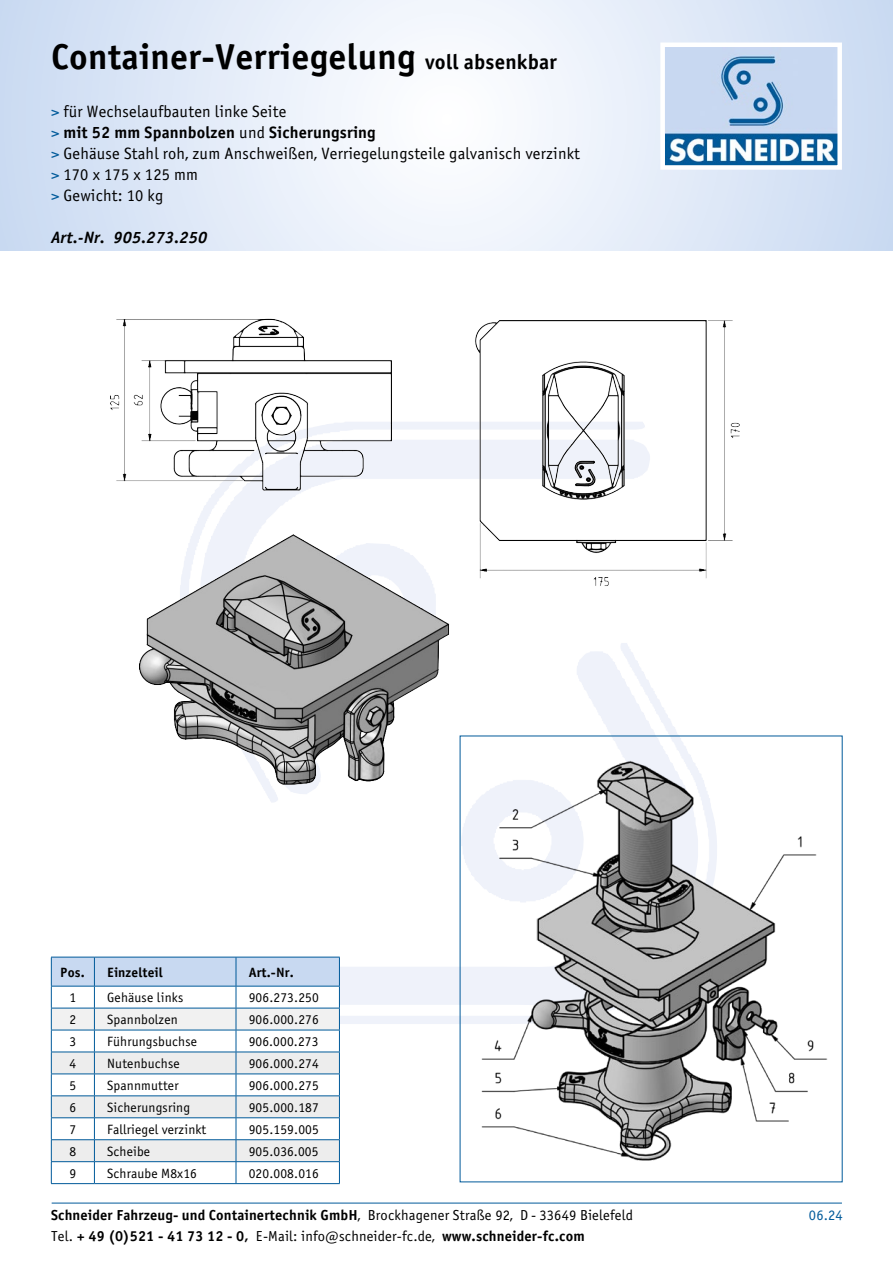
<style>
.page{position:relative;width:893px;height:1263px;background:#fff}
.page>*{position:absolute;margin:0;border:0;box-sizing:border-box;transform-origin:0 0}
.t1{font:36px "Officina Sans Bold ITC";letter-spacing:.01em;color:#000}
.t2{font:16.5px/21px "Officina Sans Book ITC";letter-spacing:.01em;color:#000}
.t3{font:16.5px "Officina Sans Bold ITC";letter-spacing:.01em;color:#000}
.t4{font:italic 16.5px "Officina Sans Bold ITC";letter-spacing:.01em;color:#000}
.t5{font:14.55px "Officina Sans Bold ITC";letter-spacing:.01em;color:#000}
.t6{font:14.55px "Officina Sans Book ITC";color:#005a9a}
.t7{font:13.5px "Officina Sans Book ITC";letter-spacing:.01em;color:#000}
.t8{font:13.5px "Officina Sans Bold ITC";letter-spacing:.01em;color:#000}
.s1{font-size:21px}
.s2{color:#005a9a}
.s3{font-family:"Officina Sans Book ITC";color:#005a9a}
.s4{font-family:"Officina Sans Book ITC"}
</style>
<div class="page">
<svg style="left:0;top:0;width:893px;height:251px"></svg>
<img style="left:665px;top:48px;width:172px;height:117px">
<div style="left:660px;top:43px;width:182px;height:127px;border:4px solid #fff"></div>
<hr style="left:52px;top:1203px;width:790px;height:1px;background:#005a9a">
<img style="left:462px;top:843px;width:366px;height:318px">
<img style="left:110px;top:318px;width:716px;height:525px">
<hr style="left:51px;top:1183px;width:43px;height:1px;background:#005a9a">
<hr style="left:94px;top:1183px;width:142px;height:1px;background:#005a9a">
<svg style="left:51px;top:957px;width:289px;height:226px"></svg>
<hr style="left:236px;top:1183px;width:104px;height:1px;background:#005a9a">
<h1 class="t1" style="left:51px;top:34px;width:507px">Container-Verriegelung <span class="s1">voll absenkbar</span></h1>
<p class="t2" style="left:51px;top:101px;width:237px"><span class="s2">&gt;</span> für Wechselaufbauten linke Seite</p>
<p class="t3" style="left:51px;top:122px;width:326px"><span class="s3">&gt;</span> mit 52 mm Spannbolzen <span class="s4">und</span> Sicherungsring</p>
<p class="t2" style="left:51px;top:143px;width:531px"><span class="s2">&gt;</span> Gehäuse Stahl roh, zum Anschweißen, Verriegelungsteile galvanisch verzinkt <span class="s2">&gt;</span> 170 x 175 x 125 mm<br><span class="s2">&gt;</span> Gewicht: 10 kg</p>
<p class="t4" style="left:51px;top:227px;width:158px">Art.-Nr. 905.273.250</p>
<p class="t8" style="left:60px;top:963px;width:26px">Pos.</p>
<p class="t8" style="left:107px;top:963px;width:57px">Einzelteil</p>
<p class="t8" style="left:249px;top:963px;width:46px">Art.-Nr.</p>
<p class="t7" style="left:69px;top:990px;width:8px">1</p>
<p class="t7" style="left:107px;top:990px;width:78px">Gehäuse links</p>
<p class="t7" style="left:249px;top:990px;width:72px">906.273.250</p>
<p class="t7" style="left:69px;top:1012px;width:8px">2</p>
<p class="t7" style="left:107px;top:1012px;width:72px">Spannbolzen</p>
<p class="t7" style="left:249px;top:1012px;width:72px">906.000.276</p>
<p class="t7" style="left:69px;top:1033px;width:8px">3</p>
<p class="t7" style="left:107px;top:1033px;width:91px">Führungsbuchse</p>
<p class="t7" style="left:249px;top:1033px;width:71px">906.000.273</p>
<p class="t7" style="left:69px;top:1055px;width:8px">4</p>
<p class="t7" style="left:107px;top:1055px;width:74px">Nutenbuchse</p>
<p class="t7" style="left:249px;top:1055px;width:72px">906.000.274</p>
<p class="t7" style="left:69px;top:1077px;width:8px">5</p>
<p class="t7" style="left:107px;top:1077px;width:73px">Spannmutter</p>
<p class="t7" style="left:249px;top:1077px;width:72px">906.000.275</p>
<p class="t7" style="left:69px;top:1099px;width:8px">6</p>
<p class="t7" style="left:107px;top:1099px;width:85px">Sicherungsring</p>
<p class="t7" style="left:249px;top:1099px;width:72px">905.000.187</p>
<p class="t7" style="left:69px;top:1121px;width:8px">7</p>
<p class="t7" style="left:107px;top:1121px;width:101px">Fallriegel verzinkt</p>
<p class="t7" style="left:249px;top:1121px;width:72px">905.159.005</p>
<p class="t7" style="left:69px;top:1143px;width:8px">8</p>
<p class="t7" style="left:107px;top:1143px;width:45px">Scheibe</p>
<p class="t7" style="left:249px;top:1143px;width:71px">905.036.005</p>
<p class="t7" style="left:69px;top:1165px;width:8px">9</p>
<p class="t7" style="left:107px;top:1165px;width:91px">Schraube M8x16</p>
<p class="t7" style="left:249px;top:1165px;width:72px">020.008.016</p>
<p class="t5" style="left:51px;top:1206px;width:583px">Schneider Fahrzeug- und Containertechnik GmbH<span class="s4">, Brockhagener Straße 92, D - 33649 Bielefeld</span></p>
<p class="t6" style="left:809px;top:1206px;width:35px">06.24</p>
<p class="t5" style="left:51px;top:1227px;width:535px"><span class="s4">Tel.</span> + 49 (0)521 - 41 73 12 - 0, <span class="s4">E-Mail: info@schneider-fc.de,</span> www.schneider-fc.com</p>
</div>
